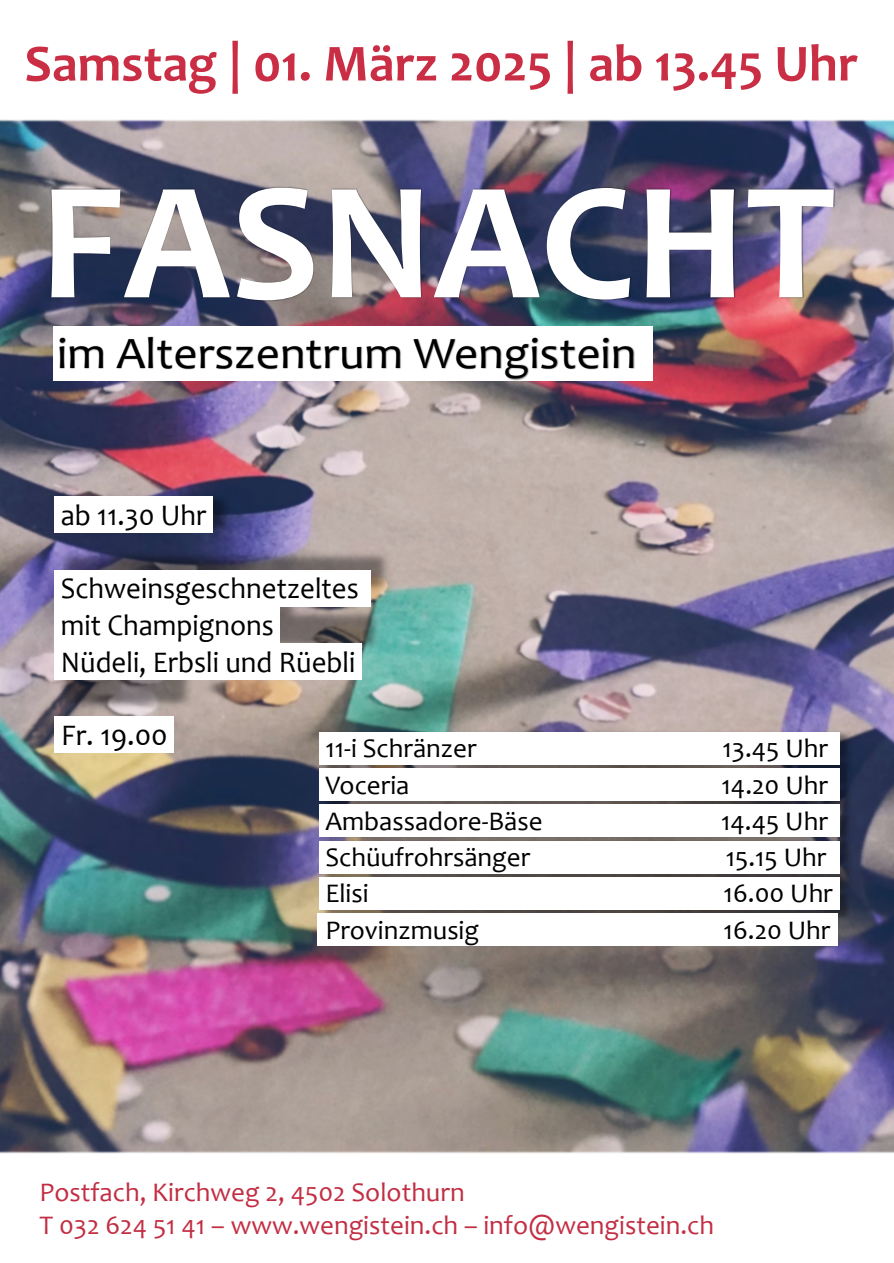
<style>
.page{position:relative;width:894px;height:1263px;background:#fff}
.page>*{position:absolute;margin:0;border:0;box-sizing:border-box;transform-origin:0 0}
.t1{font:700 169.65px "Candara";color:#fff}
.t2{font:700 52.5px "Candara";color:#ca2e45}
.t3{font:45px "Candara";color:#000;scale:1.05 1}
.t4{font:30px/36.6px "Candara";color:#000;scale:.96 1}
.t5{font:30px "Candara";color:#000}
.t6{font:27px "Candara";color:#000}
.t7{font:27px/33px "Candara";color:#c22e43}
</style>
<div class="page">
<img style="left:0;top:119px;width:893px;height:1034px">
<img style="left:50px;top:187px;width:784px;height:193px">
<img style="left:53px;top:490px;width:809px;height:565px">
<div style="left:54px;top:497px;width:158px;height:36px;background:#fff"></div>
<div style="left:54px;top:570px;width:317px;height:37px;background:#fff"></div>
<div style="left:54px;top:607px;width:226px;height:36px;background:#fff"></div>
<div style="left:54px;top:643px;width:307px;height:37px;background:#fff"></div>
<div style="left:54px;top:716px;width:120px;height:37px;background:#fff"></div>
<img style="left:317px;top:727px;width:554px;height:285px">
<div style="left:319px;top:732px;width:520px;height:33px;background:#fff"></div>
<div style="left:319px;top:768px;width:520px;height:33px;background:#fff"></div>
<div style="left:319px;top:804px;width:520px;height:33px;background:#fff"></div>
<div style="left:319px;top:841px;width:520px;height:33px;background:#fff"></div>
<div style="left:319px;top:877px;width:520px;height:33px;background:#fff"></div>
<div style="left:317px;top:913px;width:520px;height:33px;background:#fff"></div>
<h2 class="t2" style="left:24px;top:42px;width:835px">Samstag | 01. März 2025 | ab 13.45 Uhr</h2>
<h1 class="t1" style="left:39px;top:174px;width:797px">FASNACHT</h1>
<h3 class="t3" style="left:57px;top:335px;width:553px">im Alterszentrum Wengistein</h3>
<p class="t4" style="left:61px;top:500px;width:153px">ab 11.30 Uhr</p>
<p class="t4" style="left:61px;top:573px;width:312px">Schweinsgeschnetzeltes mit Champignons<br>Nüdeli, Erbsli und Rüebli</p>
<p class="t5" style="left:61px;top:723px;width:108px">Fr. 19.00</p>
<p class="t6" style="left:325px;top:738px;width:153px">11-i Schränzer</p>
<p class="t6" style="left:722px;top:738px;width:107px">13.45 Uhr</p>
<p class="t6" style="left:325px;top:774px;width:85px">Voceria</p>
<p class="t6" style="left:721px;top:774px;width:108px">14.20 Uhr</p>
<p class="t6" style="left:325px;top:810px;width:219px">Ambassadore-Bäse</p>
<p class="t6" style="left:721px;top:810px;width:108px">14.45 Uhr</p>
<p class="t6" style="left:325px;top:847px;width:206px">Schüufrohrsänger</p>
<p class="t6" style="left:725px;top:847px;width:102px">15.15 Uhr</p>
<p class="t6" style="left:325px;top:883px;width:45px">Elisi</p>
<p class="t6" style="left:723px;top:883px;width:111px">16.00 Uhr</p>
<p class="t6" style="left:325px;top:919px;width:155px">Provinzmusig</p>
<p class="t6" style="left:723px;top:919px;width:108px">16.20 Uhr</p>
<p class="t7" style="left:39px;top:1178px;width:676px">Postfach, Kirchweg 2, 4502 Solothurn<br>T 032 624 51 41 – www.wengistein.ch – info@wengistein.ch</p>
</div>
